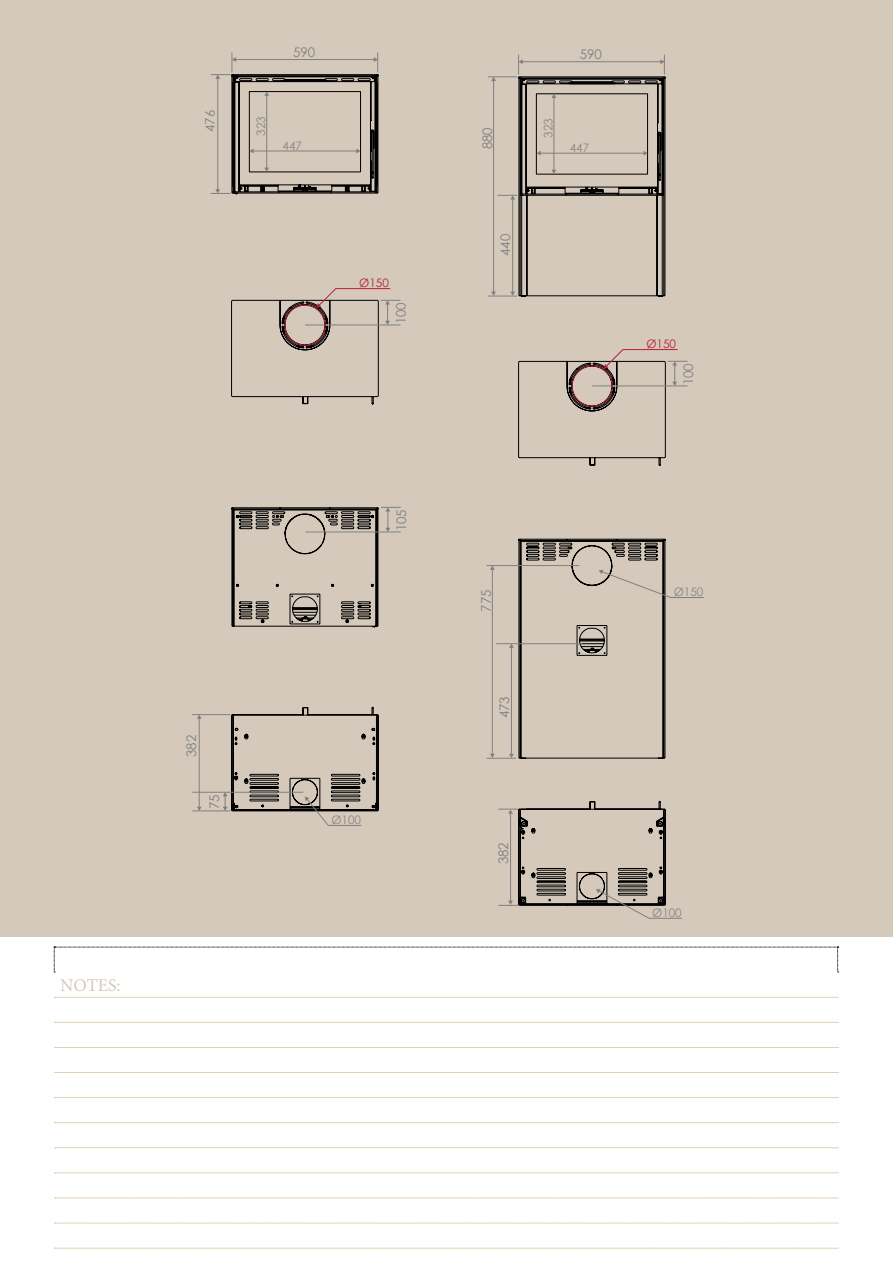
<style>
.page{position:relative;width:893px;height:1263px;background:#fff}
.page>*{position:absolute;margin:0;border:0;box-sizing:border-box;transform-origin:0 0}
.t1{font:18px "Minion Pro";letter-spacing:-.005em;color:#d5c9bb}
.t2{font:13.2px "Century Gothic";color:#7e8181}
.t3{font:11.7px "Century Gothic";color:#868686}
.t4{font:11.7px "Century Gothic";color:#b71f3a}
</style>
<div class="page">
<div style="left:0;top:0;width:893px;height:937px;background:#d5c9bb"></div>
<svg style="left:54px;top:947px;width:785px;height:26px"></svg>
<svg style="left:54px;top:997px;width:784px;height:1px"></svg>
<svg style="left:54px;top:1022px;width:784px;height:1px"></svg>
<svg style="left:54px;top:1047px;width:784px;height:1px"></svg>
<svg style="left:54px;top:1072px;width:784px;height:1px"></svg>
<svg style="left:54px;top:1097px;width:784px;height:1px"></svg>
<svg style="left:54px;top:1122px;width:784px;height:1px"></svg>
<svg style="left:54px;top:1147px;width:784px;height:1px"></svg>
<svg style="left:54px;top:1172px;width:784px;height:1px"></svg>
<svg style="left:54px;top:1198px;width:784px;height:1px"></svg>
<svg style="left:54px;top:1223px;width:784px;height:1px"></svg>
<svg style="left:54px;top:1248px;width:784px;height:1px"></svg>
<svg style="left:231px;top:74px;width:148px;height:737px"></svg>
<hr style="left:235px;top:59px;width:139px;height:1px;background:#7e8181">
<svg style="left:374px;top:53px;width:4px;height:19px"></svg>
<hr style="left:217px;top:78px;width:1px;height:112px;background:#7e8181">
<svg style="left:211px;top:189px;width:19px;height:5px"></svg>
<svg style="left:211px;top:53px;width:25px;height:26px"></svg>
<hr style="left:192px;top:811px;width:38px;height:1px;background:#7e8181">
<hr style="left:192px;top:792px;width:111px;height:1px;background:#7e8181">
<hr style="left:192px;top:714px;width:38px;height:1px;background:#7e8181">
<hr style="left:199px;top:718px;width:1px;height:89px;background:#7e8181">
<svg style="left:197px;top:807px;width:5px;height:4px"></svg>
<svg style="left:197px;top:715px;width:5px;height:4px"></svg>
<svg style="left:223px;top:792px;width:5px;height:19px"></svg>
<hr style="left:305px;top:325px;width:95px;height:1px;background:#7e8181">
<hr style="left:306px;top:532px;width:94px;height:1px;background:#7e8181">
<svg style="left:381px;top:507px;width:19px;height:25px"></svg>
<hr style="left:266px;top:95px;width:1px;height:73px;background:#7e8181">
<svg style="left:264px;top:92px;width:5px;height:4px"></svg>
<svg style="left:264px;top:168px;width:5px;height:4px"></svg>
<hr style="left:253px;top:151px;width:104px;height:1px;background:#7e8181">
<svg style="left:249px;top:149px;width:5px;height:4px"></svg>
<svg style="left:356px;top:149px;width:5px;height:4px"></svg>
<svg style="left:317px;top:288px;width:83px;height:37px"></svg>
<div style="left:284px;top:305px;width:41px;height:41px;border:1px solid #b71f3a;border-radius:50%"></div>
<svg style="left:305px;top:796px;width:57px;height:30px"></svg>
<svg style="left:518px;top:76px;width:148px;height:830px"></svg>
<hr style="left:522px;top:61px;width:139px;height:1px;background:#7e8181">
<svg style="left:660px;top:55px;width:5px;height:19px"></svg>
<hr style="left:493px;top:80px;width:1px;height:212px;background:#7e8181">
<svg style="left:488px;top:55px;width:35px;height:26px"></svg>
<hr style="left:512px;top:199px;width:1px;height:93px;background:#7e8181">
<svg style="left:488px;top:292px;width:29px;height:5px"></svg>
<svg style="left:498px;top:195px;width:19px;height:4px"></svg>
<hr style="left:510px;top:813px;width:1px;height:88px;background:#7e8181">
<svg style="left:499px;top:901px;width:19px;height:5px"></svg>
<svg style="left:499px;top:809px;width:19px;height:5px"></svg>
<hr style="left:496px;top:643px;width:86px;height:1px;background:#7e8181">
<hr style="left:487px;top:565px;width:92px;height:1px;background:#7e8181">
<hr style="left:492px;top:569px;width:1px;height:185px;background:#7e8181">
<svg style="left:490px;top:566px;width:5px;height:4px"></svg>
<hr style="left:511px;top:647px;width:1px;height:107px;background:#7e8181">
<svg style="left:487px;top:754px;width:29px;height:5px"></svg>
<svg style="left:509px;top:644px;width:5px;height:4px"></svg>
<hr style="left:592px;top:386px;width:95px;height:1px;background:#7e8181">
<svg style="left:604px;top:349px;width:83px;height:37px"></svg>
<div style="left:572px;top:366px;width:41px;height:41px;border:1px solid #b71f3a;border-radius:50%"></div>
<svg style="left:596px;top:889px;width:86px;height:30px"></svg>
<svg style="left:598px;top:570px;width:106px;height:28px"></svg>
<hr style="left:554px;top:97px;width:1px;height:73px;background:#7e8181">
<svg style="left:551px;top:94px;width:5px;height:4px"></svg>
<svg style="left:551px;top:170px;width:5px;height:4px"></svg>
<hr style="left:540px;top:153px;width:104px;height:1px;background:#7e8181">
<svg style="left:536px;top:151px;width:5px;height:5px"></svg>
<svg style="left:643px;top:151px;width:5px;height:5px"></svg>
<p class="t2" style="left:201px;top:132px;width:24px;rotate:-90deg">476</p>
<p class="t2" style="left:293px;top:43px;width:24px">590</p>
<p class="t3" style="left:253px;top:136px;width:21px;rotate:-90deg">323</p>
<p class="t3" style="left:283px;top:138px;width:21px">447</p>
<p class="t4" style="left:359px;top:274px;width:31px">Ø150</p>
<p class="t2" style="left:392px;top:324px;width:24px;rotate:-90deg">100</p>
<p class="t2" style="left:392px;top:531px;width:24px;rotate:-90deg">105</p>
<p class="t2" style="left:182px;top:757px;width:24px;rotate:-90deg">382</p>
<p class="t2" style="left:205px;top:809px;width:16px;rotate:-90deg">75</p>
<h1 class="t1" style="left:60px;top:973px;width:62px">NOTES:</h1>
<p class="t3" style="left:331px;top:811px;width:31px">Ø100</p>
<p class="t2" style="left:478px;top:149px;width:24px;rotate:-90deg">880</p>
<p class="t2" style="left:496px;top:256px;width:24px;rotate:-90deg">440</p>
<p class="t2" style="left:580px;top:45px;width:24px">590</p>
<p class="t3" style="left:540px;top:138px;width:21px;rotate:-90deg">323</p>
<p class="t3" style="left:570px;top:140px;width:21px">447</p>
<p class="t4" style="left:646px;top:335px;width:31px">Ø150</p>
<p class="t2" style="left:679px;top:385px;width:24px;rotate:-90deg">100</p>
<p class="t2" style="left:477px;top:611px;width:24px;rotate:-90deg">775</p>
<p class="t2" style="left:495px;top:718px;width:24px;rotate:-90deg">473</p>
<p class="t2" style="left:494px;top:864px;width:24px;rotate:-90deg">382</p>
<p class="t3" style="left:674px;top:583px;width:31px">Ø150</p>
<p class="t3" style="left:652px;top:904px;width:31px">Ø100</p>
</div>
